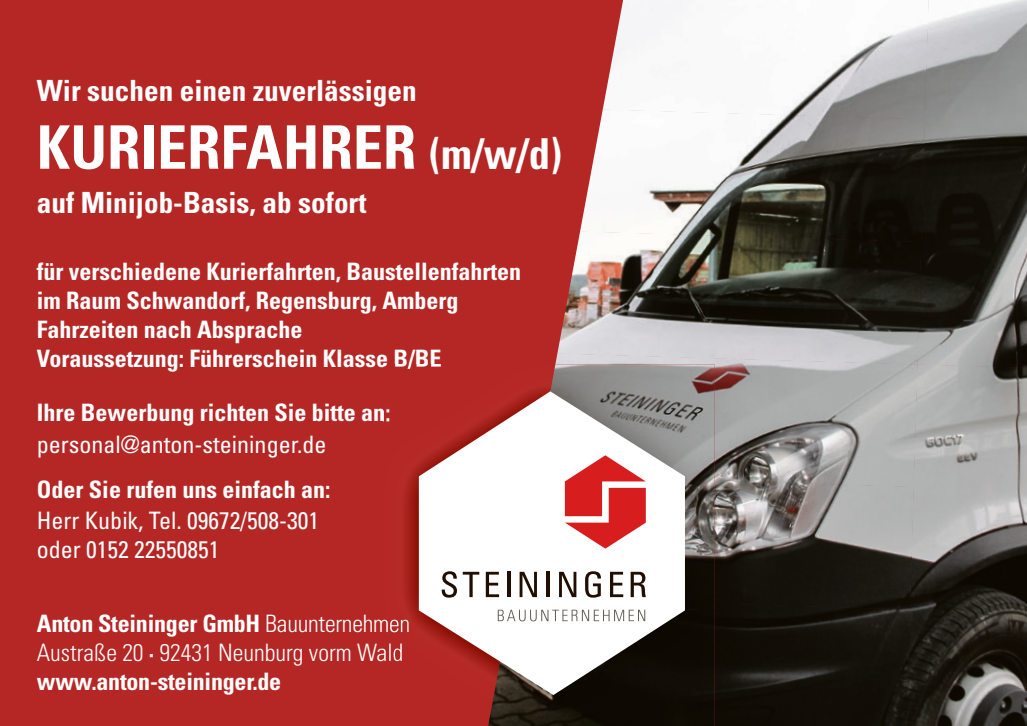
<style>
.page{position:relative;width:1027px;height:726px;background:#fff}
.page>*{position:absolute;margin:0;border:0;box-sizing:border-box;transform-origin:0 0}
.t1{font:700 condensed 60px "Univers LT Pro";color:#fff}
.t2{font:700 condensed 29.2px "Univers LT Pro";color:#fff}
.t3{font:700 condensed 24px/28.8px "Univers LT Pro";color:#fff}
.t4{font:condensed 24px/29.2px "Univers LT Pro";color:#fff}
.t5{font:300 condensed 24px "Univers LT Std";color:#fff}
.s1{font-size:42.4px}
.s2{font-family:"Univers LT Std";font-weight:300}
.s3{font-family:"Univers LT Pro";font-weight:700}
</style>
<div class="page">
<div style="left:0;top:0;width:1026px;height:726px;background:#b52725"></div>
<img style="left:602px;top:0;width:314px;height:109px">
<img style="left:916px;top:0;width:110px;height:364px">
<img style="left:580px;top:109px;width:344px;height:133px">
<img style="left:557px;top:231px;width:364px;height:133px">
<img style="left:555px;top:353px;width:362px;height:127px">
<img style="left:905px;top:364px;width:121px;height:362px">
<img style="left:684px;top:480px;width:229px;height:130px">
<img style="left:555px;top:603px;width:354px;height:123px">
<img style="left:389px;top:364px;width:166px;height:362px">
<img style="left:533px;top:364px;width:181px;height:123px">
<img style="left:383px;top:364px;width:57px;height:7px">
<img style="left:383px;top:409px;width:6px;height:13px">
<img style="left:383px;top:614px;width:27px;height:18px">
<img style="left:383px;top:643px;width:20px;height:22px">
<svg style="left:419px;top:391px;width:265px;height:304px;background:#d0bbb9"></svg>
<svg style="left:441px;top:571px;width:38px;height:26px"></svg>
<svg style="left:485px;top:572px;width:14px;height:25px"></svg>
<hr style="left:507px;top:572px;width:3px;height:25px;background:#200e00">
<svg style="left:519px;top:572px;width:18px;height:25px"></svg>
<hr style="left:546px;top:572px;width:3px;height:25px;background:#200e00">
<svg style="left:559px;top:572px;width:17px;height:25px"></svg>
<svg style="left:585px;top:571px;width:16px;height:26px"></svg>
<svg style="left:610px;top:572px;width:13px;height:25px"></svg>
<svg style="left:630px;top:572px;width:15px;height:25px"></svg>
<svg style="left:497px;top:609px;width:148px;height:12px;background:#dcdbda"></svg>
<svg style="left:564px;top:455px;width:81px;height:93px;background:#e67374"></svg>
<p class="t2" style="left:37px;top:72px;width:381px">Wir suchen einen zuverlässigen</p>
<h1 class="t1" style="left:37px;top:110px;width:526px">KURIERFAHRER <span class="s1">(m/w/d)</span></h1>
<p class="t2" style="left:37px;top:184px;width:331px">auf Minijob-Basis, ab sofort</p>
<p class="t3" style="left:37px;top:257px;width:485px">für verschiedene Kurierfahrten, Baustellenfahrten im Raum Schwandorf, Regensburg, Amberg Fahrzeiten nach Absprache<br>Voraussetzung: Führerschein Klasse B/BE</p>
<p class="t3" style="left:37px;top:398px;width:355px">Ihre Bewerbung richten Sie bitte an:</p>
<p class="t4" style="left:37px;top:429px;width:291px">personal@anton-steininger.de</p>
<p class="t3" style="left:37px;top:474px;width:295px">Oder Sie rufen uns einfach an:</p>
<p class="t4" style="left:37px;top:505px;width:283px">Herr Kubik, Tel. 09672/508-301 oder 0152 22550851</p>
<p class="t3" style="left:37px;top:609px;width:374px">Anton Steininger GmbH <span class="s2">Bauunternehmen</span></p>
<p class="t5" style="left:37px;top:638px;width:368px">Austraße 20 <span class="s3">∙</span> 92431 Neunburg vorm Wald</p>
<p class="t3" style="left:37px;top:666px;width:246px">www.anton-steininger.de</p>
</div>
